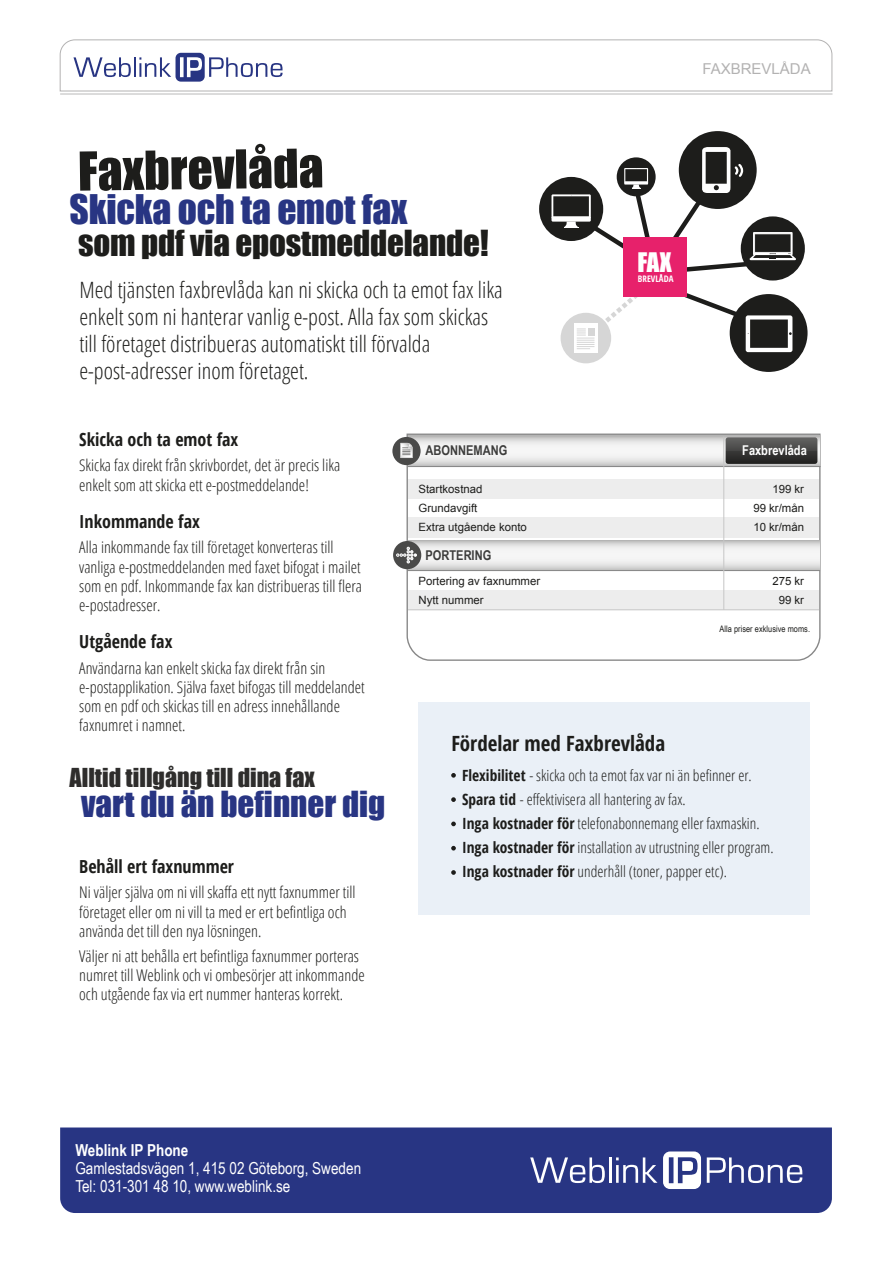
<style>
.page{position:relative;width:893px;height:1263px;background:#fff}
.page>*{position:absolute;margin:0;border:0;box-sizing:border-box;transform-origin:0 0}
.t1{font:49.5px "Impact";color:#1d1d1b}
.t2{font:37.5px "Impact";letter-spacing:-.005em;color:#283583}
.t3{font:33px "Impact";letter-spacing:-.005em;color:#1d1d1b}
.t4{font:33px "Impact";color:#283583}
.t5{font:24.75px "Impact";color:#fff}
.t6{font:24px "Impact";color:#2e2d2c}
.t7{font:300 condensed 22.5px/27px "Open Sans";color:#1d1d1b}
.t8{font:700 condensed 21px "Open Sans";color:#1d1d1b}
.t9{font:700 condensed 18px "Open Sans";color:#1d1d1b}
.t10{font:16.5px/18px "Arial Narrow";color:#fff}
.t11{font:700 16.5px "Arial Narrow";color:#fff}
.t12{font:300 condensed 16.2px/19.2px "Open Sans";color:#1d1d1b}
.t13{font:300 condensed 15.45px/24px "Open Sans";color:#1d1d1b}
.t14{font:15px "Arial";color:#b3b2b2}
.t15{font:700 13.5px "Arial Narrow";color:#3c3c3b}
.t16{font:700 13.5px "Arial Narrow";color:#fff}
.t17{font:11.4px "Arial";color:#1d1d1b}
.t18{font:9px "Arial Narrow";letter-spacing:.005em;color:#1d1d1b}
.t19{font:700 condensed 9px "Open Sans";color:#fff}
.s1{font-weight:700}
</style>
<div class="page">
<svg style="left:407px;top:434px;width:413px;height:227px"></svg>
<hr style="left:60px;top:93px;width:772px;height:2px;background:#d0d0d0">
<div style="left:60px;top:1127px;width:772px;height:86px;background:#283583"></div>
<div style="left:561px;top:313px;width:50px;height:50px;background:#d6d6d6;border-radius:50%"></div>
<div style="left:679px;top:131px;width:78px;height:78px;background:#1d1d1b;border-radius:50%"></div>
<div style="left:741px;top:216px;width:64px;height:65px;background:#1d1d1b;border-radius:50%"></div>
<div style="left:539px;top:177px;width:64px;height:64px;background:#1d1d1b;border-radius:50%"></div>
<div style="left:730px;top:294px;width:77px;height:78px;background:#1d1d1b;border-radius:50%"></div>
<div style="left:574px;top:323px;width:24px;height:30px;background:#fff"></div>
<svg style="left:551px;top:147px;width:245px;height:205px"></svg>
<svg style="left:408px;top:436px;width:411px;height:30px"></svg>
<svg style="left:726px;top:437px;width:91px;height:27px;background:#434342"></svg>
<svg style="left:408px;top:540px;width:411px;height:30px"></svg>
<hr style="left:407px;top:570px;width:413px;height:1px;background:#878787">
<div style="left:408px;top:479px;width:410px;height:19px;background:#ededed"></div>
<div style="left:408px;top:519px;width:410px;height:19px;background:#ededed"></div>
<div style="left:408px;top:591px;width:410px;height:19px;background:#ededed"></div>
<div style="left:408px;top:517px;width:410px;height:19px;background:#ededed"></div>
<hr style="left:408px;top:609px;width:411px;height:1px;background:#c6c6c6">
<svg style="left:60px;top:40px;width:772px;height:51px"></svg>
<hr style="left:408px;top:466px;width:412px;height:1px;background:#878787">
<hr style="left:723px;top:436px;width:1px;height:174px;background:#c6c6c6">
<svg style="left:530px;top:1157px;width:75px;height:26px"></svg>
<hr style="left:609px;top:1157px;width:2px;height:26px;background:#fff">
<svg style="left:616px;top:1157px;width:41px;height:26px"></svg>
<svg style="left:707px;top:1157px;width:95px;height:26px"></svg>
<svg style="left:663px;top:1151px;width:38px;height:38px"></svg>
<div style="left:418px;top:703px;width:392px;height:212px;background:#eaf0f7"></div>
<svg style="left:451px;top:773px;width:5px;height:5px"></svg>
<svg style="left:451px;top:797px;width:5px;height:5px"></svg>
<svg style="left:451px;top:821px;width:5px;height:5px"></svg>
<svg style="left:451px;top:846px;width:5px;height:4px"></svg>
<svg style="left:451px;top:870px;width:5px;height:5px"></svg>
<div style="left:393px;top:541px;width:28px;height:28px;background:#4a4a49;border-radius:50%"></div>
<div style="left:392px;top:437px;width:29px;height:28px;background:#4a4a49;border-radius:50%"></div>
<svg style="left:396px;top:547px;width:21px;height:16px"></svg>
<svg style="left:400px;top:443px;width:13px;height:15px"></svg>
<h1 class="t1" style="left:77px;top:133px;width:247px;rotate:-1deg">Faxbrevlåda</h1>
<h3 class="t3" style="left:78px;top:217px;width:412px">som pdf via epostmeddelande!</h3>
<h2 class="t2" style="left:69px;top:181px;width:339px">Skicka och ta emot fax</h2>
<h3 class="t7" style="left:80px;top:275px;width:425px">Med tjänsten faxbrevlåda kan ni skicka och ta emot fax lika enkelt som ni hanterar vanlig e-post. Alla fax som skickas till företaget distribueras automatiskt till förvalda e-post-adresser inom företaget.</h3>
<p class="t14" style="left:702px;top:59px;width:110px">FAXBREVLÅDA</p>
<h3 class="t5" style="left:637px;top:243px;width:36px">FAX</h3>
<p class="t19" style="left:638px;top:272px;width:37px">BREVLÅDA</p>
<p class="t9" style="left:79px;top:427px;width:161px">Skicka och ta emot fax</p>
<p class="t12" style="left:79px;top:455px;width:262px">Skicka fax direkt från skrivbordet, det är precis lika enkelt som att skicka ett e-postmeddelande!</p>
<p class="t9" style="left:79px;top:509px;width:122px">Inkommande fax</p>
<p class="t12" style="left:79px;top:537px;width:284px">Alla inkommande fax till företaget konverteras till vanliga e-postmeddelanden med faxet bifogat i mailet som en pdf. Inkommande fax kan distribueras till flera e-postadresser.</p>
<p class="t9" style="left:79px;top:629px;width:95px">Utgående fax</p>
<p class="t12" style="left:79px;top:658px;width:287px">Användarna kan enkelt skicka fax direkt från sin e-postapplikation. Själva faxet bifogas till meddelandet som en pdf och skickas till en adress innehållande faxnumret i namnet.</p>
<h3 class="t6" style="left:70px;top:759px;width:247px">Alltid tillgång till dina fax</h3>
<h3 class="t4" style="left:81px;top:778px;width:306px">vart du än befinner dig</h3>
<p class="t9" style="left:79px;top:854px;width:156px">Behåll ert faxnummer</p>
<p class="t12" style="left:79px;top:882px;width:278px">Ni väljer själva om ni vill skaffa ett nytt faxnummer till företaget eller om ni vill ta med er ert befintliga och använda det till den nya lösningen.</p>
<p class="t12" style="left:79px;top:946px;width:287px">Väljer ni att behålla ert befintliga faxnummer porteras numret till Weblink och vi ombesörjer att inkommande och utgående fax via ert nummer hanteras korrekt.</p>
<p class="t15" style="left:425px;top:440px;width:83px">ABONNEMANG</p>
<p class="t16" style="left:742px;top:440px;width:66px">Faxbrevlåda</p>
<p class="t17" style="left:418px;top:481px;width:65px">Startkostnad</p>
<p class="t17" style="left:772px;top:481px;width:33px">199 kr</p>
<p class="t17" style="left:418px;top:500px;width:60px">Grundavgift</p>
<p class="t17" style="left:753px;top:500px;width:52px">99 kr/mån</p>
<p class="t17" style="left:418px;top:520px;width:110px">Extra utgående konto</p>
<p class="t17" style="left:753px;top:520px;width:52px">10 kr/mån</p>
<p class="t15" style="left:425px;top:545px;width:67px">PORTERING</p>
<p class="t17" style="left:418px;top:574px;width:123px">Portering av faxnummer</p>
<p class="t17" style="left:772px;top:574px;width:33px">275 kr</p>
<p class="t17" style="left:418px;top:593px;width:67px">Nytt nummer</p>
<p class="t17" style="left:779px;top:593px;width:27px">99 kr</p>
<p class="t18" style="left:719px;top:622px;width:92px">Alla priser exklusive moms.</p>
<p class="t8" style="left:451px;top:729px;width:215px">Fördelar med Faxbrevlåda</p>
<p class="t13" style="left:462px;top:763px;width:313px"><span class="s1">Flexibilitet</span> - skicka och ta emot fax var ni än befinner er.<br><span class="s1">Spara tid</span> - effektivisera all hantering av fax.<br><span class="s1">Inga kostnader för</span> telefonabonnemang eller faxmaskin.<br><span class="s1">Inga kostnader för</span> installation av utrustning eller program.<br><span class="s1">Inga kostnader för</span> underhåll (toner, papper etc).</p>
<p class="t11" style="left:75px;top:1137px;width:115px">Weblink IP Phone</p>
<p class="t10" style="left:75px;top:1158px;width:287px">Gamlestadsvägen 1, 415 02 Göteborg, Sweden<br>Tel: 031-301 48 10, www.weblink.se</p>
</div>
